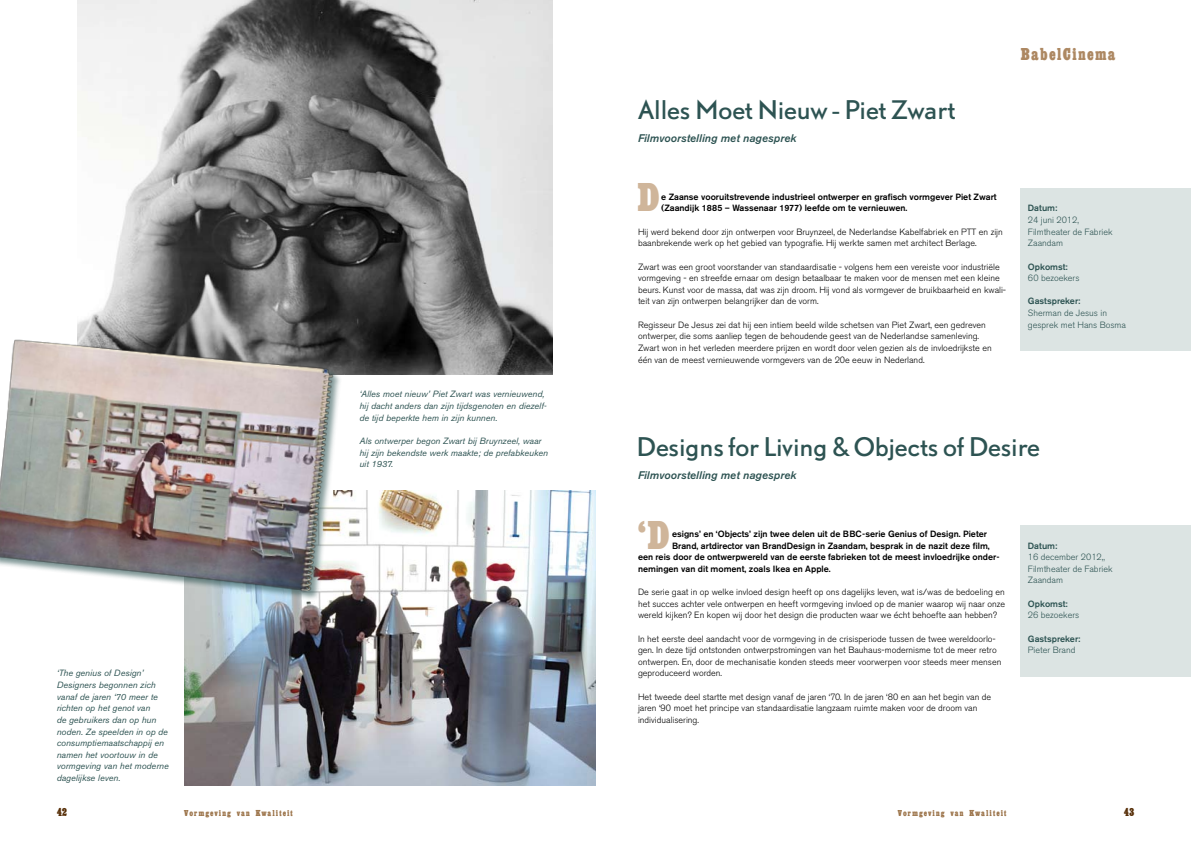
<style>
.page{position:relative;width:1191px;height:842px;background:#fff}
.page>*{position:absolute;margin:0;border:0;box-sizing:border-box;transform-origin:0 0}
.t1{font:700 42px "Egyptienne MN Condensed";color:#cfb59a}
.t2{font:24px "DTL Nobel T";letter-spacing:-.005em;color:#2d5352}
.t3{font:700 18px "Egyptienne MN Condensed";letter-spacing:.05em;color:#ad8862}
.t4{font:700 12px "Egyptienne MN Condensed";color:#572f08}
.t5{font:italic 500 11px "Akzidenz Grotesk BE";letter-spacing:.01em;color:#2d5352}
.t6{font:300 9px/11.6px "Akzidenz Grotesk BE";color:#000}
.t7{font:italic 9px/11.6px "Akzidenz Grotesk BE";color:#2d5352}
.t8{font:500 9px/11.6px "Akzidenz Grotesk BE";color:#000}
.t9{font:300 9px/11.6px "Akzidenz Grotesk BE";color:#2d5352}
.t10{font:500 9px "Akzidenz Grotesk BE";color:#2d5352}
.t11{font:700 9px "Egyptienne MN Condensed";letter-spacing:.1em;color:#9c744a}
</style>
<div class="page">
<div style="left:1020px;top:188px;width:171px;height:163px;background:#dce4e3"></div>
<div style="left:1020px;top:525px;width:171px;height:151px;background:#dce4e3"></div>
<img style="left:78px;top:0;width:475px;height:374px">
<img style="left:184px;top:490px;width:411px;height:295px">
<div style="left:0;top:338px;width:341px;height:262px;background:#2d5352;opacity:.6"></div>
<img style="left:0;top:331px;width:338px;height:264px">
<p class="t7" style="left:57px;top:667px;width:113px">‘The genius of Design’<br>Designers begonnen zich vanaf de jaren ‘70 meer te richten op het genot van<br>de gebruikers dan op hun noden. Ze speelden in op de consumptiemaatschappij en namen het voortouw in de vormgeving van het moderne dagelijkse leven.</p>
<p class="t7" style="left:359px;top:388px;width:189px">‘Alles moet nieuw’ Piet Zwart was vernieuwend, hij dacht anders dan zijn tijdsgenoten en diezelf&shy;de tijd beperkte hem in zijn kunnen.</p>
<p class="t7" style="left:359px;top:435px;width:190px">Als ontwerper begon Zwart bij Bruynzeel, waar hij zijn bekendste werk maakte; de prefabkeuken uit 1937.</p>
<h2 class="t2" style="left:638px;top:93px;width:319px">Alles Moet Nieuw - Piet Zwart</h2>
<p class="t5" style="left:638px;top:132px;width:160px">Filmvoorstelling met nagesprek</p>
<h3 class="t3" style="left:1020px;top:45px;width:97px">BabelCinema</h3>
<h1 class="t1" style="left:636px;top:176px;width:25px">D</h1>
<p class="t8" style="left:661px;top:191px;width:337px">e Zaanse vooruitstrevende industrieel ontwerper en grafisch vormgever Piet Zwart (Zaandijk 1885 – Wassenaar 1977) leefde om te vernieuwen.</p>
<p class="t6" style="left:638px;top:226px;width:366px">Hij werd bekend door zijn ontwerpen voor Bruynzeel, de Nederlandse Kabelfabriek en PTT en zijn baanbrekende werk op het gebied van typografie. Hij werkte samen met architect Berlage.</p>
<p class="t6" style="left:638px;top:261px;width:369px">Zwart was een groot voorstander van standaardisatie - volgens hem een vereiste voor industriële vormgeving - en streefde ernaar om design betaalbaar te maken voor de mensen met een kleine beurs. Kunst voor de massa, dat was zijn droom. Hij vond als vormgever de bruikbaarheid en kwali&shy;teit van zijn ontwerpen belangrijker dan de vorm.</p>
<p class="t6" style="left:638px;top:319px;width:355px">Regisseur De Jesus zei dat hij een intiem beeld wilde schetsen van Piet Zwart, een gedreven ontwerper, die soms aanliep tegen de behoudende geest van de Nederlandse samenleving.<br>Zwart won in het verleden meerdere prijzen en wordt door velen gezien als de invloedrijkste en één van de meest vernieuwende vormgevers van de 20e eeuw in Nederland.</p>
<p class="t10" style="left:1028px;top:203px;width:31px">Datum:</p>
<p class="t9" style="left:1028px;top:214px;width:86px">24 juni 2012,<br>Filmtheater de Fabriek<br>Zaandam</p>
<p class="t10" style="left:1028px;top:261px;width:41px">Opkomst:</p>
<p class="t9" style="left:1028px;top:272px;width:53px">60 bezoekers</p>
<p class="t10" style="left:1028px;top:296px;width:54px">Gastspreker:</p>
<p class="t9" style="left:1028px;top:307px;width:100px">Sherman de Jesus in gesprek met Hans Bosma</p>
<h2 class="t2" style="left:636px;top:430px;width:405px">Designs for Living &amp; Objects of Desire</h2>
<p class="t5" style="left:638px;top:469px;width:160px">Filmvoorstelling met nagesprek</p>
<h1 class="t1" style="left:637px;top:513px;width:33px">‘D</h1>
<p class="t8" style="left:672px;top:528px;width:316px">esigns’ en ‘Objects’ zijn twee delen uit de BBC-serie Genius of Design. Pieter</p>
<p class="t8" style="left:672px;top:539px;width:319px">Brand, artdirector van BrandDesign in Zaandam, besprak in de nazit deze film,</p>
<p class="t8" style="left:638px;top:551px;width:363px">een reis door de ontwerpwereld van de eerste fabrieken tot de meest invloedrijke onder-</p>
<p class="t8" style="left:638px;top:563px;width:194px">nemingen van dit moment, zoals Ikea en Apple.</p>
<p class="t6" style="left:638px;top:586px;width:368px;text-align:justify">De serie gaat in op welke invloed design heeft op ons dagelijks leven, wat is/was de bedoeling en het succes achter vele ontwerpen en heeft vormgeving invloed op de manier waarop wij naar onze wereld kijken? En kopen wij door het design die producten waar we écht behoefte aan hebben?</p>
<p class="t6" style="left:638px;top:633px;width:365px">In het eerste deel aandacht voor de vormgeving in de crisisperiode tussen de twee wereldoorlo&shy;gen. In deze tijd ontstonden ontwerpstromingen van het Bauhaus-modernisme tot de meer retro ontwerpen. En, door de mechanisatie konden steeds meer voorwerpen voor steeds meer mensen geproduceerd worden.</p>
<p class="t6" style="left:638px;top:691px;width:355px">Het tweede deel startte met design vanaf de jaren ‘70. In de jaren ‘80 en aan het begin van de jaren ‘90 moet het principe van standaardisatie langzaam ruimte maken voor de droom van individualisering.</p>
<p class="t10" style="left:1028px;top:540px;width:31px">Datum:</p>
<p class="t9" style="left:1028px;top:551px;width:86px">16 december 2012,,<br>Filmtheater de Fabriek<br>Zaandam</p>
<p class="t10" style="left:1028px;top:598px;width:41px">Opkomst:</p>
<p class="t9" style="left:1028px;top:609px;width:53px">26 bezoekers</p>
<p class="t10" style="left:1028px;top:633px;width:54px">Gastspreker:</p>
<p class="t9" style="left:1028px;top:644px;width:49px">Pieter Brand</p>
<h3 class="t4" style="left:57px;top:806px;width:12px">42</h3>
<p class="t11" style="left:184px;top:808px;width:110px">Vormgeving van Kwaliteit</p>
<p class="t11" style="left:898px;top:808px;width:110px">Vormgeving van Kwaliteit</p>
<h3 class="t4" style="left:1123px;top:806px;width:12px">43</h3>
</div>
